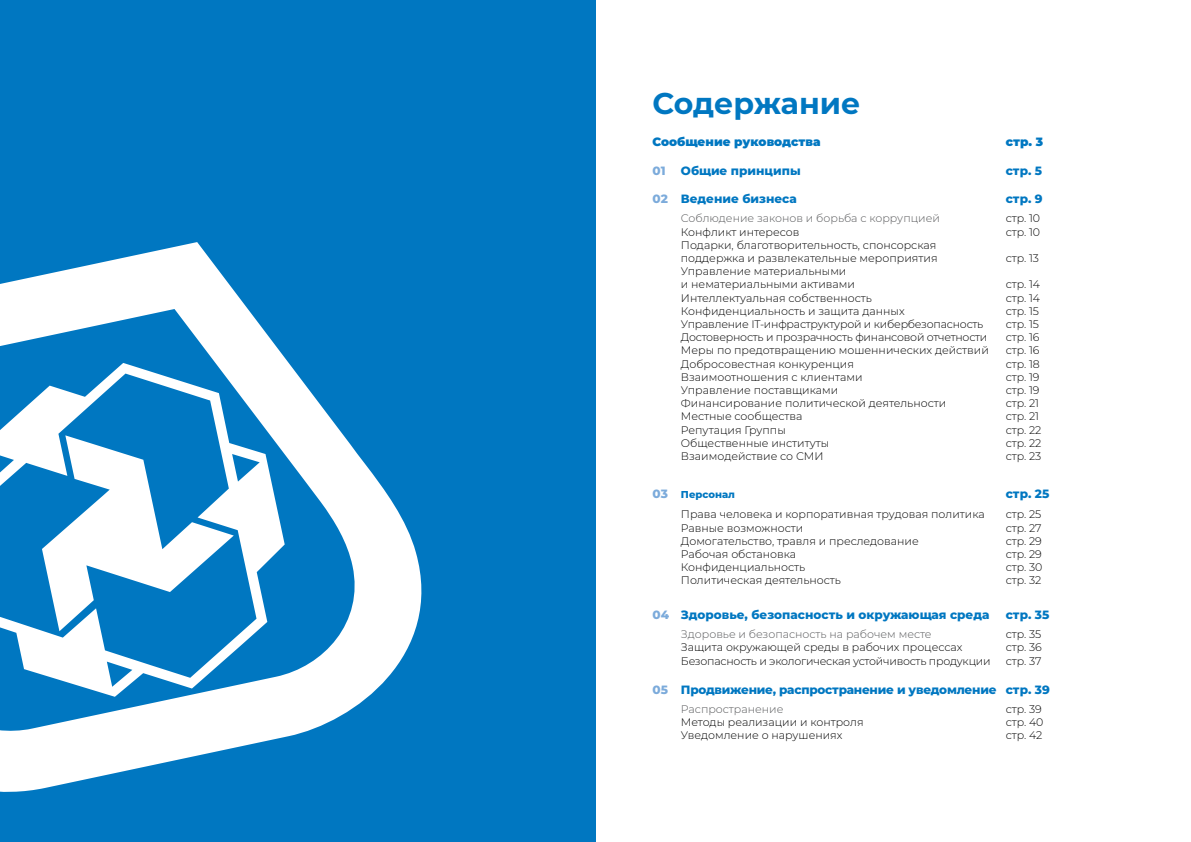
<style>
.page{position:relative;width:1191px;height:842px;background:#fff}
.page>*{position:absolute;margin:0;border:0;box-sizing:border-box;transform-origin:0 0}
.t1{font:700 30px "Montserrat";color:#0077c1}
.t2{font:800 12px "Montserrat";color:#0077c1}
.t3{font:800 12px "Montserrat";letter-spacing:-.02em;color:#0077c1}
.t4{font:900 12px "Montserrat";color:#0077c1}
.t5{font:800 12px "Montserrat";color:#7cabdb}
.t6{font:300 11px/13.2px "Montserrat";color:#000}
.t7{font:300 11px "Montserrat";letter-spacing:-.02em;color:#000}
.t8{font:300 11px "Montserrat";color:#58595b}
.t9{font:800 10px "Montserrat";color:#0077c1}
.s1{color:#7cabdb}
.s2{font-size:12px;color:#7cabdb}
</style>
<div class="page">
<div style="left:0;top:0;width:595px;height:842px;background:#0077c1"></div>
<svg style="left:0;top:242px;width:422px;height:550px"></svg>
<svg style="left:0;top:363px;width:285px;height:334px"></svg>
<svg style="left:42px;top:435px;width:192px;height:196px"></svg>
<h1 class="t1" style="left:652px;top:82px;width:209px">Содержание</h1>
<p class="t4" style="left:652px;top:133px;width:169px">Сообщение руководства</p>
<p class="t4" style="left:1005px;top:133px;width:39px">стр. 3</p>
<p class="t5" style="left:652px;top:162px;width:14px">01</p>
<p class="t2" style="left:681px;top:162px;width:121px">Общие принципы</p>
<p class="t2" style="left:1005px;top:162px;width:38px">стр. 5</p>
<p class="t2" style="left:652px;top:190px;width:146px"><span class="s1">02</span> Ведение бизнеса</p>
<p class="t2" style="left:1005px;top:190px;width:38px">стр. 9</p>
<p class="t8" style="left:681px;top:211px;width:260px">Соблюдение законов и борьба с коррупцией</p>
<p class="t6" style="left:1005px;top:211px;width:36px">стр. 10</p>
<p class="t6" style="left:681px;top:225px;width:120px">Конфликт интересов</p>
<p class="t6" style="left:1005px;top:225px;width:36px">стр. 10</p>
<p class="t6" style="left:681px;top:238px;width:258px">Подарки, благотворительность, спонсорская поддержка и развлекательные мероприятия</p>
<p class="t6" style="left:1005px;top:251px;width:35px">стр. 13</p>
<p class="t6" style="left:681px;top:264px;width:175px">Управление материальными и нематериальными активами</p>
<p class="t6" style="left:1005px;top:277px;width:36px">стр. 14</p>
<p class="t6" style="left:681px;top:291px;width:192px">Интеллектуальная собственность</p>
<p class="t6" style="left:1005px;top:291px;width:36px">стр. 14</p>
<p class="t6" style="left:681px;top:304px;width:225px">Конфиденциальность и защита данных</p>
<p class="t6" style="left:1005px;top:304px;width:35px">стр. 15</p>
<p class="t7" style="left:681px;top:317px;width:304px">Управление IT-инфраструктурой и кибербезопасность</p>
<p class="t6" style="left:1005px;top:317px;width:35px">стр. 15</p>
<p class="t7" style="left:681px;top:330px;width:308px">Достоверность и прозрачность финансовой отчетности</p>
<p class="t6" style="left:1005px;top:330px;width:35px">стр. 16</p>
<p class="t6" style="left:681px;top:343px;width:309px">Меры по предотвращению мошеннических действий</p>
<p class="t6" style="left:1005px;top:343px;width:35px">стр. 16</p>
<p class="t6" style="left:681px;top:357px;width:175px">Добросовестная конкуренция</p>
<p class="t6" style="left:1005px;top:357px;width:36px">стр. 18</p>
<p class="t6" style="left:681px;top:370px;width:183px">Взаимоотношения с клиентами</p>
<p class="t6" style="left:1005px;top:370px;width:35px">стр. 19</p>
<p class="t6" style="left:681px;top:383px;width:159px">Управление поставщиками</p>
<p class="t6" style="left:1005px;top:383px;width:35px">стр. 19</p>
<p class="t6" style="left:681px;top:396px;width:267px">Финансирование политической деятельности</p>
<p class="t6" style="left:1005px;top:396px;width:35px">стр. 21</p>
<p class="t6" style="left:681px;top:409px;width:123px">Местные сообщества</p>
<p class="t6" style="left:1005px;top:409px;width:35px">стр. 21</p>
<p class="t6" style="left:681px;top:423px;width:106px">Репутация Группы</p>
<p class="t6" style="left:1005px;top:423px;width:37px">стр. 22</p>
<p class="t6" style="left:681px;top:436px;width:150px">Общественные институты</p>
<p class="t6" style="left:1005px;top:436px;width:37px">стр. 22</p>
<p class="t6" style="left:681px;top:449px;width:144px">Взаимодействие со СМИ</p>
<p class="t6" style="left:1005px;top:449px;width:37px">стр. 23</p>
<p class="t9" style="left:652px;top:487px;width:84px"><span class="s2">03</span> Персонал</p>
<p class="t2" style="left:1005px;top:485px;width:45px">стр. 25</p>
<p class="t6" style="left:681px;top:508px;width:305px">Права человека и корпоративная трудовая политика</p>
<p class="t6" style="left:1005px;top:508px;width:37px">стр. 25</p>
<p class="t6" style="left:681px;top:521px;width:124px">Равные возможности</p>
<p class="t6" style="left:1005px;top:521px;width:37px">стр. 27</p>
<p class="t6" style="left:681px;top:534px;width:239px">Домогательство, травля и преследование</p>
<p class="t6" style="left:1005px;top:534px;width:38px">стр. 29</p>
<p class="t6" style="left:681px;top:547px;width:117px">Рабочая обстановка</p>
<p class="t6" style="left:1005px;top:547px;width:38px">стр. 29</p>
<p class="t6" style="left:681px;top:560px;width:126px">Конфиденциальность</p>
<p class="t6" style="left:1005px;top:560px;width:38px">стр. 30</p>
<p class="t6" style="left:681px;top:574px;width:162px">Политическая деятельность</p>
<p class="t6" style="left:1005px;top:574px;width:37px">стр. 32</p>
<p class="t2" style="left:652px;top:606px;width:338px"><span class="s1">04</span> Здоровье, безопасность и окружающая среда</p>
<p class="t2" style="left:1005px;top:606px;width:45px">стр. 35</p>
<p class="t8" style="left:681px;top:626px;width:252px">Здоровье и безопасность на рабочем месте</p>
<p class="t6" style="left:1005px;top:627px;width:37px">стр. 35</p>
<p class="t6" style="left:681px;top:640px;width:283px">Защита окружающей среды в рабочих процессах</p>
<p class="t6" style="left:1005px;top:640px;width:38px">стр. 36</p>
<p class="t7" style="left:681px;top:654px;width:311px">Безопасность и экологическая устойчивость продукции</p>
<p class="t6" style="left:1005px;top:654px;width:37px">стр. 37</p>
<p class="t3" style="left:652px;top:681px;width:399px"><span class="s1">05</span> Продвижение, распространение и уведомление стр. 39</p>
<p class="t8" style="left:681px;top:702px;width:104px">Распространение</p>
<p class="t6" style="left:1005px;top:702px;width:38px">стр. 39</p>
<p class="t6" style="left:681px;top:715px;width:184px">Методы реализации и контроля</p>
<p class="t6" style="left:1005px;top:715px;width:39px">стр. 40</p>
<p class="t6" style="left:681px;top:729px;width:163px">Уведомление о нарушениях</p>
<p class="t6" style="left:1005px;top:729px;width:38px">стр. 42</p>
</div>
